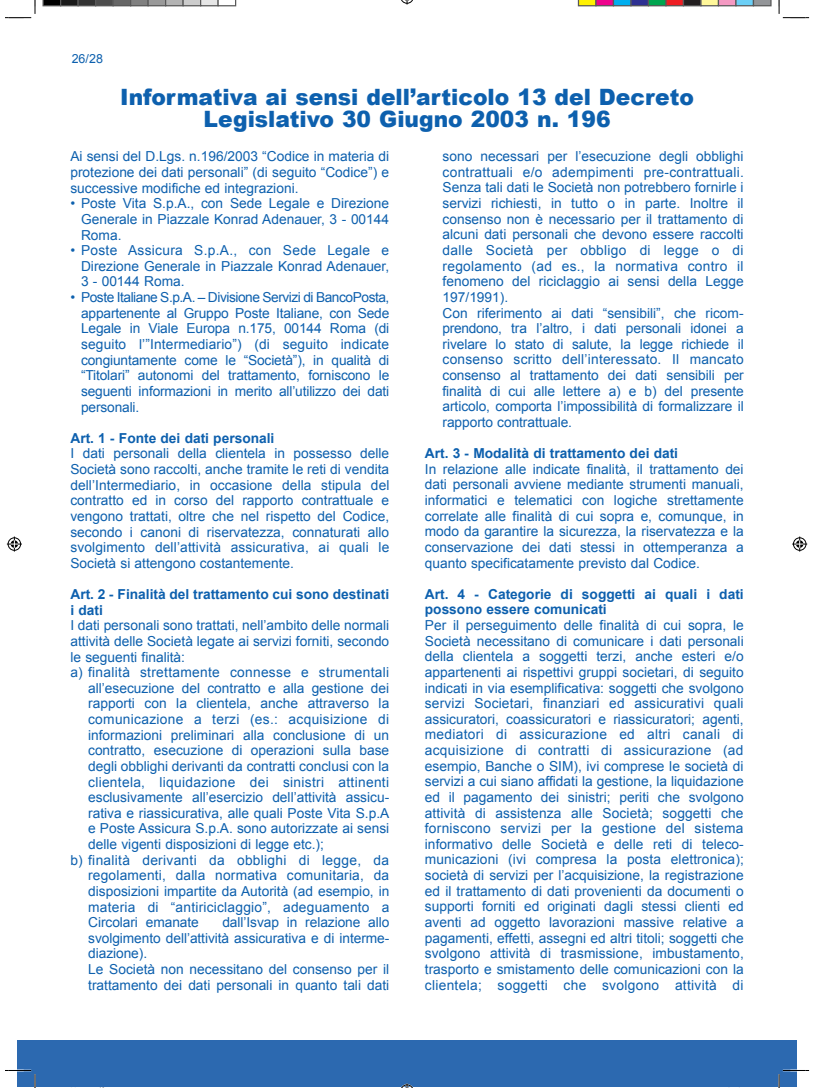
<style>
.page{position:relative;width:815px;height:1088px;background:#fff}
.page>*{position:absolute;margin:0;border:0;box-sizing:border-box;transform-origin:0 0}
.t1{font:900 22.5px/22.5px "Arial";color:#0d60ae;text-align:center}
.t2{font:13.75px/15.6px "Arial";color:#0d60ae;text-align:justify}
.t3{font:700 13.75px/15.6px "Arial";color:#0d60ae}
.t4{font:13.75px "Arial";letter-spacing:.02em;color:#0d60ae}
.t5{font:12.5px "Arial";color:#0d60ae}
</style>
<div class="page">
<div style="left:17px;top:1040px;width:780px;height:46px;background:#2c69b0"></div>
<svg style="left:5px;top:0;width:31px;height:18px"></svg>
<svg style="left:5px;top:1069px;width:31px;height:19px"></svg>
<svg style="left:778px;top:0;width:31px;height:18px"></svg>
<svg style="left:778px;top:1069px;width:31px;height:19px"></svg>
<svg style="left:401px;top:0;width:12px;height:5px"></svg>
<svg style="left:400px;top:1083px;width:14px;height:5px"></svg>
<svg style="left:7px;top:536px;width:15px;height:15px"></svg>
<svg style="left:792px;top:536px;width:15px;height:15px"></svg>
<svg style="left:42px;top:0;width:194px;height:6px"></svg>
<svg style="left:578px;top:0;width:194px;height:6px"></svg>
<svg style="left:62px;top:1086px;width:21px;height:1px"></svg>
<p class="t5" style="left:72px;top:52px;width:33px">26/28</p>
<h1 class="t1" style="left:120px;top:84px;width:575px">Informativa ai sensi dell’articolo 13 del Decreto<br>Legislativo 30 Giugno 2003 n. 196</h1>
<p class="t2" style="left:70px;top:149px;width:320px">Ai sensi del D.Lgs. n.196/2003 “Codice in materia di protezione dei dati personali” (di seguito “Codice”) e successive modifiche ed integrazioni.</p>
<p class="t2" style="left:81px;top:196px;width:310px;text-indent:-11px">• Poste Vita S.p.A., con Sede Legale e Direzione Generale in Piazzale Konrad Adenauer, 3 - 00144<br>Roma.</p>
<p class="t2" style="left:81px;top:243px;width:310px;text-indent:-11px">• Poste Assicura S.p.A., con Sede Legale e Direzione Generale in Piazzale Konrad Adenauer, 3 - 00144 Roma.</p>
<p class="t2" style="left:81px;top:289px;width:310px;text-indent:-11px">• Poste Italiane S.p.A. – Divisione Servizi di BancoPosta, appartenente al Gruppo Poste Italiane, con Sede Legale in Viale Europa n.175, 00144 Roma (di seguito l’”Intermediario”) (di seguito indicate congiuntamente come le “Società”), in qualità di “Titolari” autonomi del trattamento, forniscono le seguenti informazioni in merito all’utilizzo dei dati personali.</p>
<p class="t3" style="left:70px;top:430px;width:206px">Art. 1 - Fonte dei dati personali</p>
<p class="t2" style="left:70px;top:446px;width:321px">I dati personali della clientela in possesso delle Società sono raccolti, anche tramite le reti di vendita dell’Intermediario, in occasione della stipula del contratto ed in corso del rapporto contrattuale e vengono trattati, oltre che nel rispetto del Codice, secondo i canoni di riservatezza, connaturati allo svolgimento dell’attività assicurativa, ai quali le Società si attengono costantemente.</p>
<p class="t3" style="left:70px;top:586px;width:320px">Art. 2 - Finalità del trattamento cui sono destinati i dati</p>
<p class="t2" style="left:70px;top:617px;width:320px">I dati personali sono trattati, nell’ambito delle normali</p>
<p class="t2" style="left:70px;top:633px;width:320px">attività delle Società legate ai servizi forniti, secondo</p>
<p class="t2" style="left:70px;top:649px;width:116px">le seguenti finalità:</p>
<p class="t4" style="left:70px;top:664px;width:320px">a) finalità strettamente connesse e strumentali</p>
<p class="t2" style="left:88px;top:680px;width:303px">all’esecuzione del contratto e alla gestione dei</p>
<p class="t2" style="left:88px;top:696px;width:303px">rapporti con la clientela, anche attraverso la</p>
<p class="t4" style="left:88px;top:711px;width:303px">comunicazione a terzi (es.: acquisizione di</p>
<p class="t2" style="left:88px;top:727px;width:303px">informazioni preliminari alla conclusione di un</p>
<p class="t2" style="left:88px;top:742px;width:303px">contratto, esecuzione di operazioni sulla base</p>
<p class="t2" style="left:88px;top:758px;width:303px">degli obblighi derivanti da contratti conclusi con la</p>
<p class="t4" style="left:88px;top:774px;width:302px">clientela, liquidazione dei sinistri attinenti</p>
<p class="t2" style="left:88px;top:789px;width:303px">esclusivamente all’esercizio dell’attività assicu-</p>
<p class="t2" style="left:88px;top:805px;width:303px">rativa e riassicurativa, alle quali Poste Vita S.p.A</p>
<p class="t2" style="left:88px;top:821px;width:303px">e Poste Assicura S.p.A. sono autorizzate ai sensi</p>
<p class="t2" style="left:88px;top:836px;width:237px">delle vigenti disposizioni di legge etc.);</p>
<p class="t4" style="left:70px;top:852px;width:320px">b) finalità derivanti da obblighi di legge, da</p>
<p class="t2" style="left:88px;top:867px;width:302px">regolamenti, dalla normativa comunitaria, da</p>
<p class="t2" style="left:88px;top:883px;width:303px">disposizioni impartite da Autorità (ad esempio, in</p>
<p class="t2" style="left:88px;top:899px;width:303px">materia di “antiriciclaggio”, adeguamento a</p>
<p class="t2" style="left:88px;top:914px;width:112px">Circolari emanate</p>
<p class="t2" style="left:443px;top:149px;width:303px;text-align:left">sono necessari per l’esecuzione degli obblighi contrattuali e/o adempimenti pre-contrattuali.<br>Senza tali dati le Società non potrebbero fornirle i servizi richiesti, in tutto o in parte. Inoltre il consenso non è necessario per il trattamento di alcuni dati personali che devono essere raccolti dalle Società per obbligo di legge o di regolamento (ad es., la normativa contro il fenomeno del riciclaggio ai sensi della Legge 197/1991).<br>Con riferimento ai dati “sensibili”, che ricom&shy;prendono, tra l’altro, i dati personali idonei a rivelare lo stato di salute, la legge richiede il consenso scritto dell’interessato. Il mancato consenso al trattamento dei dati sensibili per finalità di cui alle lettere a) e b) del presente articolo, comporta l’impossibilità di formalizzare il rapporto contrattuale.</p>
<p class="t3" style="left:425px;top:445px;width:255px">Art. 3 - Modalità di trattamento dei dati</p>
<p class="t2" style="left:425px;top:461px;width:320px">In relazione alle indicate finalità, il trattamento dei dati personali avviene mediante strumenti manuali, informatici e telematici con logiche strettamente correlate alle finalità di cui sopra e, comunque, in modo da garantire la sicurezza, la riservatezza e la conservazione dei dati stessi in ottemperanza a quanto specificatamente previsto dal Codice.</p>
<p class="t3" style="left:425px;top:586px;width:320px">Art. 4 - Categorie di soggetti ai quali i dati possono essere comunicati</p>
<p class="t2" style="left:425px;top:617px;width:321px">Per il perseguimento delle finalità di cui sopra, le Società necessitano di comunicare i dati personali della clientela a soggetti terzi, anche esteri e/o appartenenti ai rispettivi gruppi societari, di seguito indicati in via esemplificativa: soggetti che svolgono servizi Societari, finanziari ed assicurativi quali assicuratori, coassicuratori e riassicuratori; agenti, mediatori di assicurazione ed altri canali di acquisizione di contratti di assicurazione (ad esempio, Banche o SIM), ivi comprese le società di servizi a cui siano affidati la gestione, la liquidazione ed il pagamento dei sinistri; periti che svolgono attività di assistenza alle Società; soggetti che forniscono servizi per la gestione del sistema informativo delle Società e delle reti di teleco&shy;municazioni (ivi compresa la posta elettronica); società di servizi per l’acquisizione, la registrazione ed il trattamento di dati provenienti da documenti o supporti forniti ed originati dagli stessi clienti ed aventi ad oggetto lavorazioni massive relative a pagamenti, effetti, assegni ed altri titoli; soggetti che svolgono attività di trasmissione, imbustamento, trasporto e smistamento delle comunicazioni con la clientela; soggetti che svolgono attività di</p>
<p class="t2" style="left:88px;top:914px;width:303px;text-align:left;text-indent:134px">dall’Isvap in relazione allo svolgimento dell’attività assicurativa e di interme&shy;diazione).<br>Le Società non necessitano del consenso per il trattamento dei dati personali in quanto tali dati</p>
</div>
